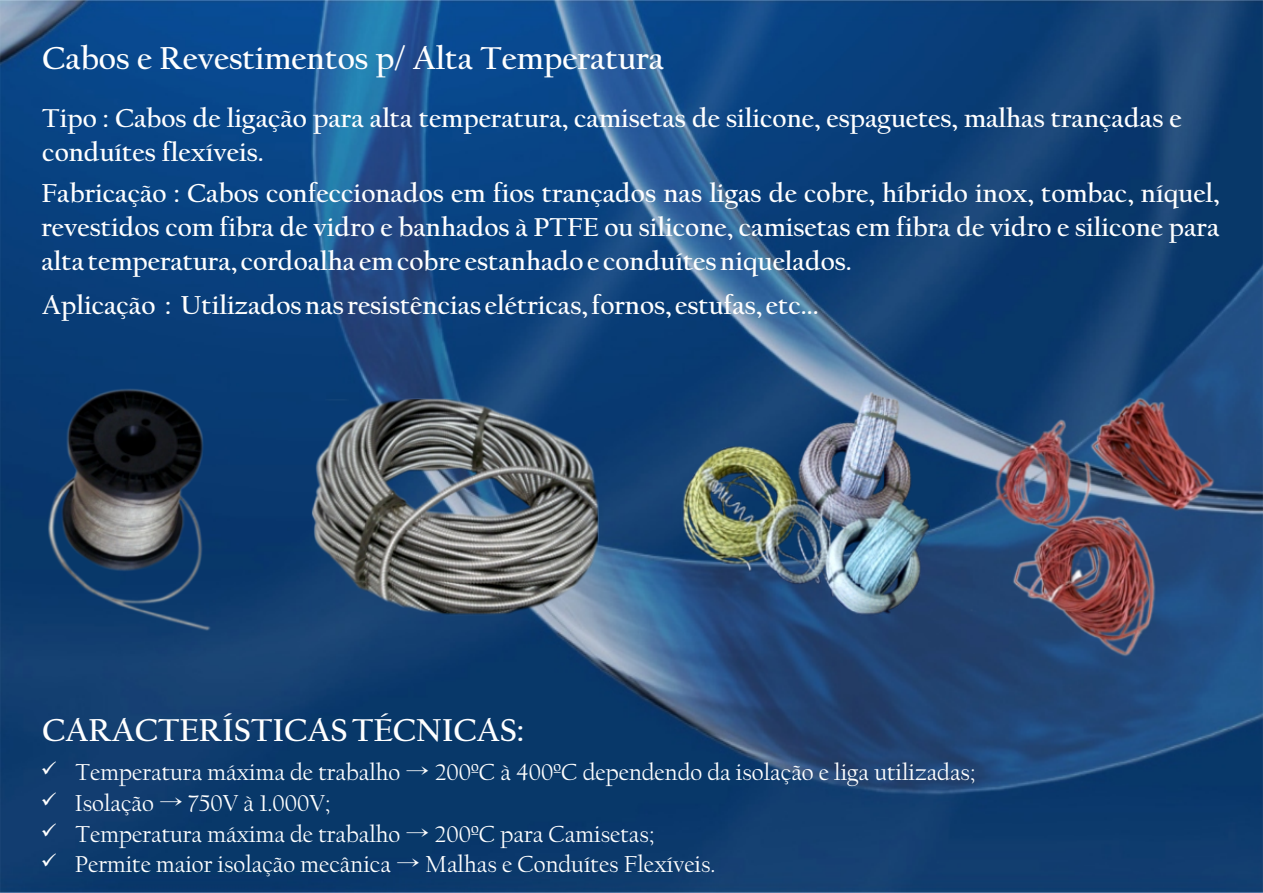
<style>
.page{position:relative;width:1263px;height:893px;background:#fff}
.page>*{position:absolute;margin:0;border:0;box-sizing:border-box;transform-origin:0 0}
.t1{font:700 33px "Californian FB";color:#fff}
.t2{font:700 27px/34px "Californian FB";color:#fff}
.t3{font:24px "Californian FB";color:#fff}
.s1{font-family:"Adobe Myungjo Std";font-weight:500}
</style>
<div class="page">
<img style="left:0;top:0;width:1263px;height:893px">
<img style="left:47px;top:387px;width:1168px;height:303px">
<p class="t1" style="left:42px;top:44px;width:623px">Cabos e Revestimentos p/ Alta Temperatura</p>
<p class="t2" style="left:42px;top:103px;width:1141px">Tipo : Cabos de ligação para alta temperatura, camisetas de silicone, espaguetes, malhas trançadas e conduítes flexíveis.</p>
<p class="t2" style="left:41px;top:178px;width:1180px;text-align:justify">Fabricação : Cabos confeccionados em fios trançados nas ligas de cobre, híbrido inox, tombac, níquel, revestidos com fibra de vidro e banhados à PTFE ou silicone, camisetas em fibra de vidro e silicone para alta temperatura, cordoalha em cobre estanhado e conduítes niquelados.</p>
<p class="t2" style="left:42px;top:290px;width:778px">Aplicação : Utilizados nas resistências elétricas, fornos, estufas, etc...</p>
<p class="t1" style="left:42px;top:716px;width:483px">CARACTERÍSTICAS TÉCNICAS:</p>
<p class="t3" style="left:41px;top:762px;width:936px">✓ Temperatura máxima de trabalho <span class="s1">→</span> 200ºC à 400ºC dependendo da isolação e liga utilizadas;</p>
<p class="t3" style="left:41px;top:793px;width:291px">✓ Isolação <span class="s1">→</span> 750V à 1.000V;</p>
<p class="t3" style="left:41px;top:824px;width:615px">✓ Temperatura máxima de trabalho <span class="s1">→</span> 200ºC para Camisetas;</p>
<p class="t3" style="left:41px;top:854px;width:676px">✓ Permite maior isolação mecânica <span class="s1">→</span> Malhas e Conduítes Flexíveis.</p>
</div>
